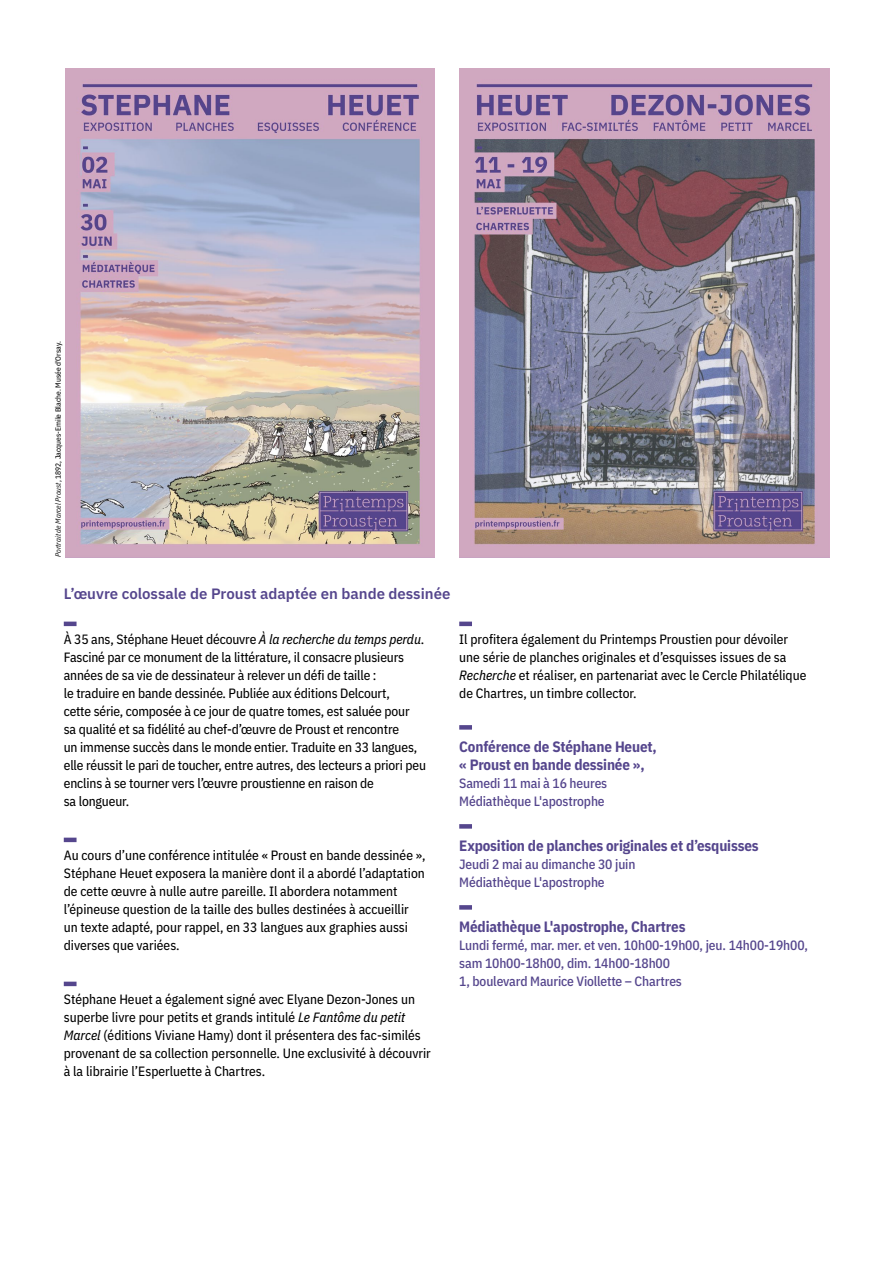
<style>
.page{position:relative;width:893px;height:1263px;background:#fff}
.page>*{position:absolute;margin:0;border:0;box-sizing:border-box;transform-origin:0 0}
.t1{font:700 15px/18px "IBM Plex Sans Cond";letter-spacing:-.01em;color:#55468d}
.t2{font:600 15px "IBM Plex Sans";color:#55468d}
.t3{font:13.5px/18px "IBM Plex Sans Cond Text";color:#000}
.t4{font:500 13.5px/18px "IBM Plex Sans Cond";letter-spacing:-.01em;color:#55468d}
.t5{font:7.5px "IBM Plex Sans Cond Text";color:#000}
.s1{font-family:"IBM Plex Sans Cond";font-style:italic}
.s2{font-style:italic}
</style>
<div class="page">
<img style="left:65px;top:68px;width:370px;height:489px">
<img style="left:459px;top:68px;width:370px;height:489px">
<hr style="left:64px;top:622px;width:13px;height:4px;background:#55468d">
<hr style="left:64px;top:838px;width:13px;height:4px;background:#55468d">
<hr style="left:64px;top:982px;width:13px;height:4px;background:#55468d">
<hr style="left:459px;top:622px;width:13px;height:4px;background:#55468d">
<div style="left:459px;top:725px;width:13px;height:5px;background:#55468d"></div>
<div style="left:459px;top:824px;width:13px;height:5px;background:#55468d"></div>
<div style="left:459px;top:905px;width:13px;height:5px;background:#55468d"></div>
<p class="t5" style="left:52px;top:557px;width:217px;rotate:-90deg"><span class="s1">Portrait de Marcel Proust</span>, 1892, Jacques-Emile Blache. Musée d'Orsay.</p>
<p class="t2" style="left:64px;top:582px;width:388px">L’œuvre colossale de Proust adaptée en bande dessinée</p>
<p class="t3" style="left:64px;top:629px;width:364px">À 35 ans, Stéphane Heuet découvre <span class="s2">À la recherche du temps perdu</span>.<br>Fasciné par ce monument de la littérature, il consacre plusieurs années de sa vie de dessinateur à relever un défi de taille :<br>le traduire en bande dessinée. Publiée aux éditions Delcourt,<br>cette série, composée à ce jour de quatre tomes, est saluée pour<br>sa qualité et sa fidélité au chef-d’œuvre de Proust et rencontre<br>un immense succès dans le monde entier. Traduite en 33 langues, elle réussit le pari de toucher, entre autres, des lecteurs a priori peu enclins à se tourner vers l’œuvre proustienne en raison de<br>sa longueur.</p>
<p class="t3" style="left:64px;top:845px;width:363px">Au cours d’une conférence intitulée « Proust en bande dessinée », Stéphane Heuet exposera la manière dont il a abordé l’adaptation de cette œuvre à nulle autre pareille. Il abordera notamment l’épineuse question de la taille des bulles destinées à accueillir un texte adapté, pour rappel, en 33 langues aux graphies aussi diverses que variées.</p>
<p class="t3" style="left:64px;top:989px;width:368px">Stéphane Heuet a également signé avec Elyane Dezon-Jones un superbe livre pour petits et grands intitulé <span class="s2">Le Fantôme du petit Marcel</span> (éditions Viviane Hamy) dont il présentera des fac-similés provenant de sa collection personnelle. Une exclusivité à découvrir à la librairie l’Esperluette à Chartres.</p>
<p class="t3" style="left:459px;top:629px;width:349px">Il profitera également du Printemps Proustien pour dévoiler une série de planches originales et d’esquisses issues de sa <span class="s2">Recherche</span> et réaliser, en partenariat avec le Cercle Philatélique de Chartres, un timbre collector.</p>
<p class="t1" style="left:459px;top:736px;width:199px">Conférence de Stéphane Heuet, « Proust en bande dessinée »,</p>
<p class="t4" style="left:459px;top:773px;width:150px">Samedi 11 mai à 16 heures<br>Médiathèque L'apostrophe</p>
<p class="t1" style="left:459px;top:835px;width:301px">Exposition de planches originales et d’esquisses</p>
<p class="t4" style="left:459px;top:854px;width:178px">Jeudi 2 mai au dimanche 30 juin<br>Médiathèque L'apostrophe</p>
<p class="t1" style="left:459px;top:916px;width:228px">Médiathèque L'apostrophe, Chartres</p>
<p class="t4" style="left:459px;top:935px;width:350px">Lundi fermé, mar. mer. et ven. 10h00-19h00, jeu. 14h00-19h00, sam 10h00-18h00, dim. 14h00-18h00<br>1, boulevard Maurice Viollette – Chartres</p>
</div>
